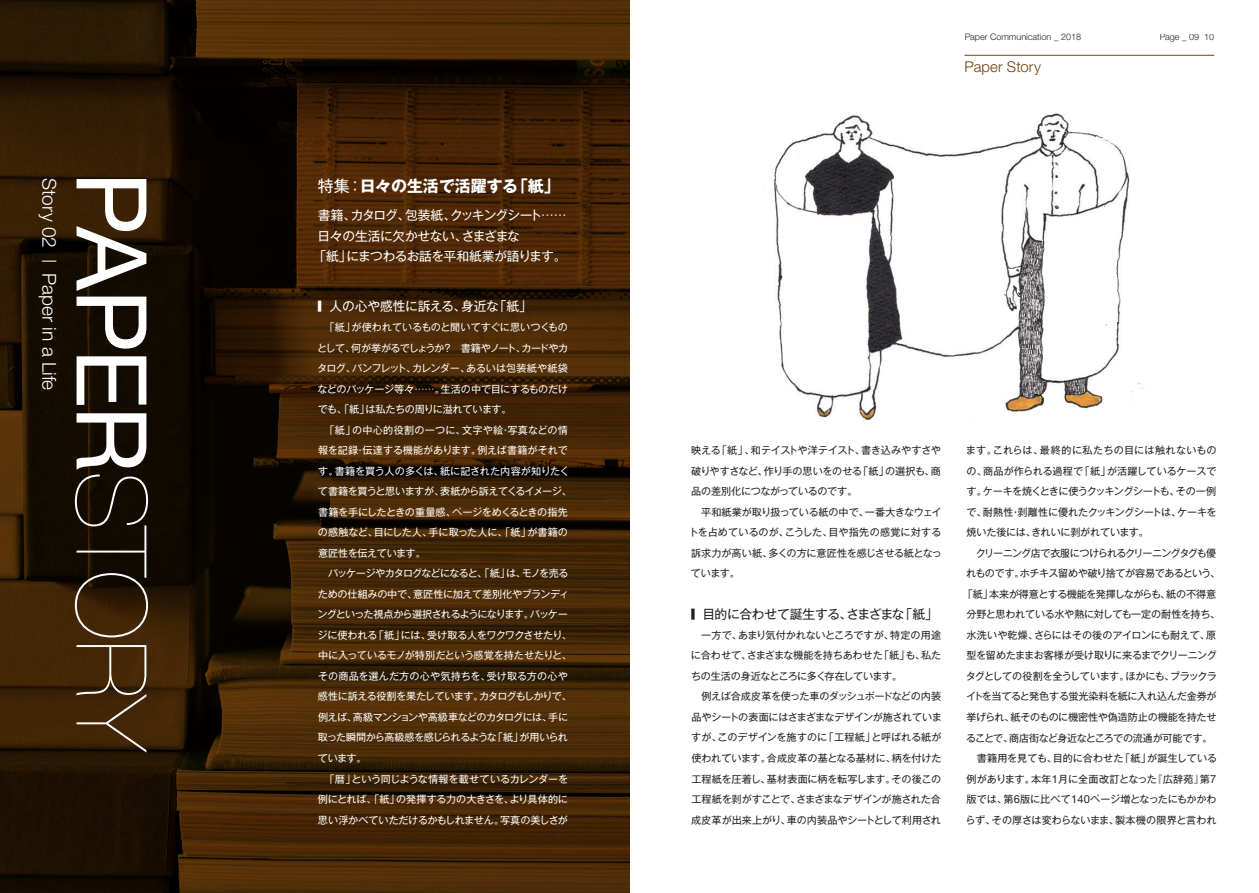
<style>
.page{position:relative;width:1259px;height:893px;background:#fff}
.page>*{position:absolute;margin:0;border:0;box-sizing:border-box;transform-origin:0 0}
.t1{font:97.8px "Helvetica Neue";color:#fff}
.t2{font:300 19.2px "Helvetica Neue";color:#fff}
.t3{font:700 15.9px "Gothic MB101 Pro";color:#fff}
.t4{font:300 14.85px "Helvetica Neue";letter-spacing:.01em;color:#70400b}
.t5{font:12.75px "Gothic MB101 Pro";letter-spacing:-.035em;color:#fff}
.t6{font:12.75px "Gothic MB101 Pro";letter-spacing:-.085em;color:#fff}
.t7{font:12.75px "Gothic MB101 Pro";letter-spacing:-.03em;color:#231f20;scale:.3 1}
.t8{font:12.75px "Gothic MB101 Pro";letter-spacing:-.015em;color:#fff;scale:.3 1}
.t9{font:10.05px/20.5px "Gothic MB101 Pro";letter-spacing:-.03em;color:#231f20;text-align:justify}
.t10{font:10.05px/20.5px "Gothic MB101 Pro";letter-spacing:-.03em;color:#fff;text-align:justify}
.t11{font:10.05px "Gothic MB101 Pro";letter-spacing:-.01em;color:#231f20}
.t12{font:10.05px "Gothic MB101 Pro";letter-spacing:-.09em;color:#231f20}
.t13{font:10.05px "Gothic MB101 Pro";color:#231f20}
.t14{font:300 9px "Helvetica Neue";color:#231f20}
.s1{font-weight:200}
.s2{font-weight:400}
.s3{font-family:"Helvetica Neue";font-size:11.1px}
</style>
<div class="page">
<img style="left:763px;top:113px;width:381px;height:307px">
<svg style="left:0;top:0;width:629px;height:893px;background:#331c04"></svg>
<hr style="left:964px;top:55px;width:250px;height:1px;background:#70400b">
<h2 class="t2" style="left:61px;top:178px;width:213px;rotate:90deg">Story 02 | Paper in a Life</h2>
<h1 class="t1" style="left:170px;top:171px;width:585px;rotate:90deg">PAPER<span class="s1">STORY</span></h1>
<h3 class="t3" style="left:318px;top:173px;width:243px"><span class="s2">特集：</span>日々の生活で活躍する「紙」</h3>
<p class="t6" style="left:318px;top:205px;width:250px">書籍、カタログ、包装紙、クッキングシート……</p>
<p class="t5" style="left:317px;top:225px;width:204px">日々の生活に欠かせない、さまざまな</p>
<p class="t5" style="left:313px;top:246px;width:255px">「紙」にまつわるお話を平和紙業が語ります。</p>
<p class="t8" style="left:318px;top:295px;width:715px">■ 人の心や感性に訴える、身近な「紙」</p>
<p class="t10" style="left:317px;top:316px;width:252px;text-indent:7px">「紙」が使われているものと聞いてすぐに思いつくものとして、何が挙がるでしょうか？ 書籍やノート、カードやカタログ、パンフレット、カレンダー、あるいは包装紙や紙袋などのパッケージ等々……。生活の中で目にするものだけでも、「紙」は私たちの周りに溢れています。</p>
<p class="t10" style="left:318px;top:418px;width:255px;text-align:left;text-indent:7px">「紙」の中心的役割の一つに、文字や絵・写真などの情報を記録・伝達する機能があります。例えば書籍がそれです。書籍を買う人の多くは、紙に記された内容が知りたくて書籍を買うと思いますが、表紙から訴えてくるイメージ、書籍を手にしたときの重量感、ページをめくるときの指先の感触など、目にした人、手に取った人に、「紙」が書籍の意匠性を伝えています。</p>
<p class="t10" style="left:317px;top:562px;width:256px;text-align:left;text-indent:11px">パッケージやカタログなどになると、「紙」は、モノを売るための仕組みの中で、意匠性に加えて差別化やブランディングといった視点から選択されるようになります。パッケージに使われる「紙」には、受け取る人をワクワクさせたり、中に入っているモノが特別だという感覚を持たせたりと、その商品を選んだ方の心や気持ちを、受け取る方の心や感性に訴える役割を果たしています。カタログもしかりで、例えば、高級マンションや高級車などのカタログには、手に取った瞬間から高級感を感じられるような「紙」が用いられています。</p>
<p class="t10" style="left:318px;top:767px;width:252px;text-indent:7px">「暦」という同じような情報を載せているカレンダーを例にとれば、「紙」の発揮する力の大きさを、より具体的に思い浮かべていただけるかもしれません。写真の美しさが</p>
<p class="t14" style="left:964px;top:32px;width:118px">Paper Communication _ 2018</p>
<p class="t14" style="left:1159px;top:32px;width:56px">Page _ 09 10</p>
<h3 class="t4" style="left:964px;top:58px;width:78px">Paper Story</h3>
<p class="t9" style="left:691px;top:439px;width:251px">映える「紙」、和テイストや洋テイスト、書き込みやすさや破りやすさなど、作り手の思いをのせる「紙」の選択も、商品の差別化につながっているのです。</p>
<p class="t9" style="left:689px;top:500px;width:255px;text-indent:12px">平和紙業が取り扱っている紙の中で、一番大きなウェイトを占めているのが、こうした、目や指先の感覚に対する訴求力が高い紙、多くの方に意匠性を感じさせる紙となっています。</p>
<p class="t7" style="left:691px;top:603px;width:824px">■ 目的に合わせて誕生する、さまざまな「紙」</p>
<p class="t9" style="left:691px;top:623px;width:252px;text-indent:10px">一方で、あまり気付かれないところですが、特定の用途に合わせて、さまざまな機能を持ちあわせた「紙」も、私たちの生活の身近なところに多く存在しています。</p>
<p class="t9" style="left:691px;top:685px;width:252px;text-indent:10px">例えば合成皮革を使った車のダッシュボードなどの内装品やシートの表面にはさまざまなデザインが施されていますが、このデザインを施すのに「工程紙」と呼ばれる紙が使われています。合成皮革の基となる基材に、柄を付けた工程紙を圧着し、基材表面に柄を転写します。その後この工程紙を剥がすことで、さまざまなデザインが施された合成皮革が出来上がり、車の内装品やシートとして利用され</p>
<p class="t9" style="left:966px;top:439px;width:252px">ます。これらは、最終的に私たちの目には触れないものの、商品が作られる過程で「紙」が活躍しているケースです。ケーキを焼くときに使うクッキングシートも、その一例で、耐熱性・剥離性に優れたクッキングシートは、ケーキを焼いた後には、きれいに剥がれています。</p>
<p class="t12" style="left:976px;top:545px;width:242px">クリーニング店で衣服につけられるクリーニングタグも優</p>
<p class="t9" style="left:966px;top:562px;width:256px">れものです。ホチキス留めや破り捨てが容易であるという、</p>
<p class="t9" style="left:963px;top:582px;width:255px">「紙」本来が得意とする機能を発揮しながらも、紙の不得意</p>
<p class="t9" style="left:966px;top:603px;width:255px">分野と思われている水や熱に対しても一定の耐性を持ち、</p>
<p class="t11" style="left:966px;top:627px;width:251px">水洗いや乾燥、さらにはその後のアイロンにも耐えて、原</p>
<p class="t9" style="left:966px;top:644px;width:252px">型を留めたままお客様が受け取りに来るまでクリーニング</p>
<p class="t9" style="left:966px;top:664px;width:252px">タグとしての役割を全うしています。ほかにも、ブラックラ</p>
<p class="t9" style="left:966px;top:685px;width:252px">イトを当てると発色する蛍光染料を紙に入れ込んだ金券が</p>
<p class="t9" style="left:966px;top:705px;width:251px">挙げられ、紙そのものに機密性や偽造防止の機能を持たせ</p>
<p class="t9" style="left:966px;top:726px;width:248px">ることで、商店街など身近なところでの流通が可能です。</p>
<p class="t13" style="left:976px;top:750px;width:242px">書籍用を見ても、目的に合わせた「紙」が誕生している</p>
<p class="t11" style="left:966px;top:770px;width:251px">例があります。本年<span class="s3">1</span>月に全面改訂となった『広辞苑』第<span class="s3">7</span></p>
<p class="t11" style="left:966px;top:791px;width:252px">版では、第<span class="s3">6</span>版に比べて<span class="s3">140</span>ページ増となったにもかかわ</p>
<p class="t11" style="left:965px;top:811px;width:252px">らず、その厚さは変わらないまま、製本機の限界と言われ</p>
</div>
